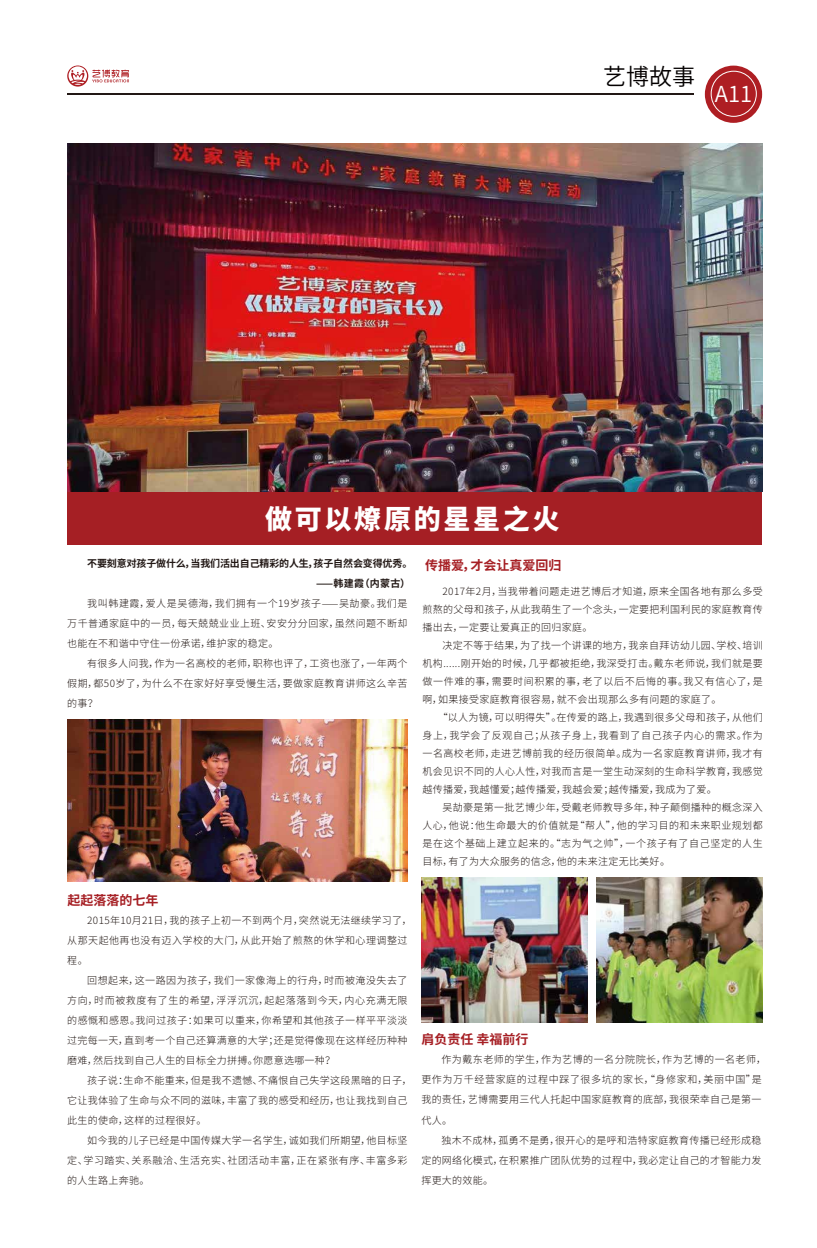
<style>
.page{position:relative;width:817px;height:1248px;background:#fff}
.page>*{position:absolute;margin:0;border:0;box-sizing:border-box;transform-origin:0 0}
.t1{font:800 27px "Source Han Sans CN";letter-spacing:.1em;color:#fff}
.t2{font:23px "Source Han Sans CN";color:#040000}
.t3{font:22px "Source Han Sans CN";color:#fff}
.t4{font:700 13px "Source Han Sans CN";color:#a61f24}
.t5{font:300 10px/20px "Source Han Sans CN";letter-spacing:.03em;color:#221815;text-align:justify}
.t6{font:300 10px/20px "Source Han Sans CN";letter-spacing:.05em;color:#221815}
.t7{font:700 10px/20px "Source Han Sans CN";letter-spacing:-.015em;color:#221815;text-align:right}
</style>
<div class="page">
<hr style="left:67px;top:94px;width:626px;height:1px;background:#221815">
<svg style="left:67px;top:65px;width:62px;height:22px"></svg>
<div style="left:704px;top:66px;width:58px;height:57px;background:#ae1e23;border-radius:50%"></div>
<div style="left:710px;top:71px;width:46px;height:46px;border:1px solid #fff;border-radius:50%"></div>
<div style="left:67px;top:490px;width:695px;height:54px;background:#a51f24"></div>
<img style="left:421px;top:877px;width:166px;height:145px">
<img style="left:596px;top:877px;width:166px;height:145px">
<img style="left:67px;top:144px;width:695px;height:347px">
<img style="left:67px;top:719px;width:340px;height:162px">
<h2 class="t2" style="left:603px;top:63px;width:93px">艺博故事</h2>
<h3 class="t3" style="left:714px;top:81px;width:39px">A11</h3>
<h1 class="t1" style="left:265px;top:504px;width:296px">做可以燎原的星星之火</h1>
<p class="t7" style="left:87px;top:553px;width:326px">不要刻意对孩子做什么，当我们活出自己精彩的人生，孩子自然会变得优秀。⸺韩建霞（内蒙古）</p>
<p class="t5" style="left:67px;top:593px;width:342px;text-indent:20px">我叫韩建霞，爱人是吴德海，我们拥有一个19岁孩子⸺吴劼豪。我们是万千普通家庭中的一员，每天兢兢业业上班、安安分分回家，虽然问题不断却也能在不和谐中守住一份承诺，维护家的稳定。</p>
<p class="t5" style="left:67px;top:653px;width:341px;text-indent:20px">有很多人问我，作为一名高校的老师，职称也评了，工资也涨了，一年两个假期，都50岁了，为什么不在家好好享受慢生活，要做家庭教育讲师这么辛苦的事？</p>
<h3 class="t4" style="left:425px;top:557px;width:138px">传播爱，才会让真爱回归</h3>
<p class="t5" style="left:422px;top:582px;width:341px;line-height:18px;text-indent:20px">2017年2月，当我带着问题走进艺博后才知道，原来全国各地有那么多受煎熬的父母和孩子，从此我萌生了一个念头，一定要把利国利民的家庭教育传播出去，一定要让爱真正的回归家庭。</p>
<p class="t5" style="left:422px;top:636px;width:342px;line-height:18px;text-indent:20px">决定不等于结果，为了找一个讲课的地方，我亲自拜访幼儿园、学校、培训机构......刚开始的时候，几乎都被拒绝，我深受打击。戴东老师说，我们就是要做一件难的事，需要时间积累的事，老了以后不后悔的事。我又有信心了，是啊，如果接受家庭教育很容易，就不会出现那么多有问题的家庭了。</p>
<p class="t5" style="left:422px;top:708px;width:342px;line-height:18px;text-indent:15px">“以人为镜，可以明得失”。在传爱的路上，我遇到很多父母和孩子，从他们身上，我学会了反观自己；从孩子身上，我看到了自己孩子内心的需求。作为一名高校老师，走进艺博前我的经历很简单。成为一名家庭教育讲师，我才有机会见识不同的人心人性，对我而言是一堂生动深刻的生命科学教育，我感觉越传播爱，我越懂爱；越传播爱，我越会爱；越传播爱，我成为了爱。</p>
<p class="t5" style="left:422px;top:798px;width:342px;line-height:18px;text-indent:20px">吴劼豪是第一批艺博少年，受戴老师教导多年，种子颠倒播种的概念深入人心，他说：他生命最大的价值就是“帮人”，他的学习目的和未来职业规划都是在这个基础上建立起来的。“志为气之帅”，一个孩子有了自己坚定的人生目标，有了为大众服务的信念，他的未来注定无比美好。</p>
<h3 class="t4" style="left:67px;top:892px;width:92px">起起落落的七年</h3>
<p class="t5" style="left:67px;top:910px;width:346px;text-align:left;text-indent:20px">2015年10月21日，我的孩子上初一不到两个月，突然说无法继续学习了，从那天起他再也没有迈入学校的大门，从此开始了煎熬的休学和心理调整过程。</p>
<p class="t5" style="left:67px;top:970px;width:342px;text-indent:20px">回想起来，这一路因为孩子，我们一家像海上的行舟，时而被淹没失去了方向，时而被救度有了生的希望，浮浮沉沉，起起落落到今天，内心充满无限的感慨和感恩。我问过孩子：如果可以重来，你希望和其他孩子一样平平淡淡过完每一天，直到考一个自己还算满意的大学；还是觉得像现在这样经历种种磨难，然后找到自己人生的目标全力拼搏。你愿意选哪一种？</p>
<p class="t5" style="left:67px;top:1070px;width:346px;text-align:left;text-indent:20px">孩子说：生命不能重来，但是我不遗憾、不痛恨自己失学这段黑暗的日子，它让我体验了生命与众不同的滋味，丰富了我的感受和经历，也让我找到自己此生的使命，这样的过程很好。</p>
<p class="t5" style="left:67px;top:1130px;width:342px;text-indent:20px">如今我的儿子已经是中国传媒大学一名学生，诚如我们所期望，他目标坚定、学习踏实、关系融洽、生活充实、社团活动丰富，正在紧张有序、丰富多彩的人生路上奔驰。</p>
<h3 class="t4" style="left:421px;top:1032px;width:108px">肩负责任 幸福前行</h3>
<p class="t6" style="left:421px;top:1049px;width:346px;text-indent:20px">作为戴东老师的学生，作为艺博的一名分院院长，作为艺博的一名老师，更作为万千经营家庭的过程中踩了很多坑的家长，“身修家和，美丽中国”是我的责任，艺博需要用三代人托起中国家庭教育的底部，我很荣幸自己是第一代人。</p>
<p class="t5" style="left:421px;top:1129px;width:341px;text-indent:20px">独木不成林，孤勇不是勇，很开心的是呼和浩特家庭教育传播已经形成稳定的网络化模式，在积累推广团队优势的过程中，我必定让自己的才智能力发挥更大的效能。</p>
</div>
